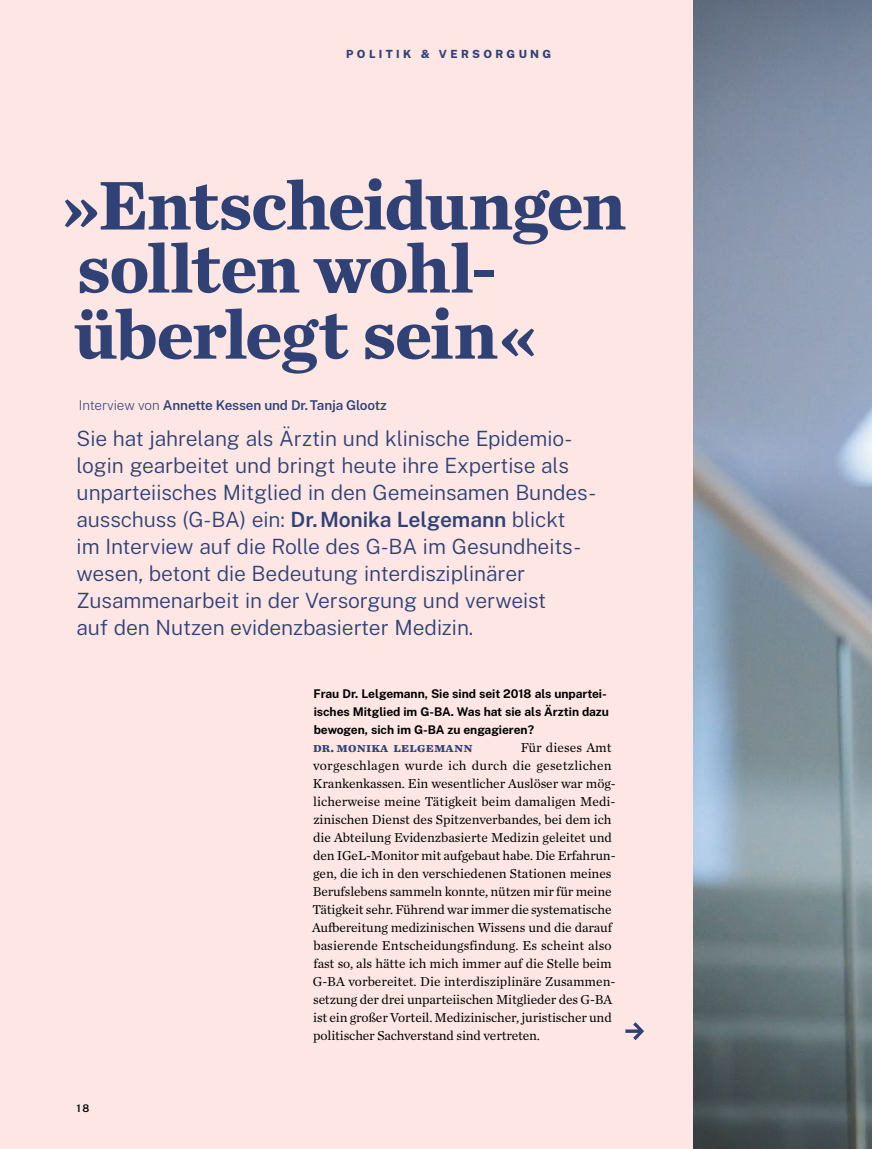
<style>
.page{position:relative;width:872px;height:1149px;background:#fff}
.page>*{position:absolute;margin:0;border:0;box-sizing:border-box;transform-origin:0 0}
.t1{font:700 72px/64.5px "Chronicle Text G1";letter-spacing:-.015em;color:#304175}
.t2{font:300 21px/27px "Public Sans";letter-spacing:-.005em;color:#304175}
.t3{font:13.5px/18px "Chronicle Text G1";letter-spacing:-.01em;color:#000}
.t4{font:600 13.5px "Public Sans";letter-spacing:-.01em;color:#304175}
.t5{font:700 13.5px "Chronicle Text G1";letter-spacing:.015em;color:#304175}
.t6{font:700 12px/18px "Public Sans";letter-spacing:-.005em;color:#000}
.t7{font:800 11.25px "Public Sans";letter-spacing:.3em;color:#304175}
.t8{font:600 10.5px "Public Sans";color:#000}
.s1{font-weight:200}
.s2{font-weight:600}
</style>
<div class="page">
<div style="left:0;top:0;width:872px;height:1148px;background:#fde6e3"></div>
<img style="left:694px;top:0;width:178px;height:1148px">
<svg style="left:625px;top:1022px;width:19px;height:17px"></svg>
<p class="t7" style="left:346px;top:45px;width:207px">POLITIK &amp; VERSORGUNG</p>
<h1 class="t1" style="left:61px;top:169px;width:566px">»Entscheidungen sollten wohl&shy;überlegt sein«</h1>
<p class="t4" style="left:79px;top:395px;width:309px"><span class="s1">Interview von</span> Annette Kessen und Dr.Tanja Glootz</p>
<p class="t2" style="left:77px;top:423px;width:521px">Sie hat jahrelang als Ärztin und klinische Epidemio&shy;login gearbeitet und bringt heute ihre Expertise als unparteiisches Mitglied in den Gemeinsamen Bundes&shy;ausschuss (G-BA) ein: <span class="s2">Dr.Monika Lelgemann</span> blickt<br>im Interview auf die Rolle des G-BA im Gesundheits&shy;wesen, betont die Bedeutung interdisziplinärer Zusammenarbeit in der Versorgung und verweist<br>auf den Nutzen evidenzbasierter Medizin.</p>
<p class="t8" style="left:77px;top:1100px;width:14px">18</p>
<p class="t6" style="left:313px;top:683px;width:297px">Frau Dr. Lelgemann, Sie sind seit 2018 als unpartei&shy;isches Mitglied im G-BA. Was hat sie als Ärztin dazu bewogen, sich im G-BA zu engagieren?</p>
<p class="t5" style="left:313px;top:736px;width:161px">Dr. Monika Lelgemann</p>
<p class="t3" style="left:312px;top:737px;width:305px;text-indent:209px">Für dieses Amt vorgeschlagen wurde ich durch die gesetzlichen Krankenkassen. Ein wesentlicher Auslöser war mög&shy;licherweise meine Tätigkeit beim damaligen Medi&shy;zinischen Dienst des Spitzenverbandes, bei dem ich die Abteilung Evidenzbasierte Medizin geleitet und den IGeL-Monitor mit aufgebaut habe. Die Erfahrun&shy;gen, die ich in den verschiedenen Stationen meines Berufslebens sammeln konnte, nützen mir für meine Tätigkeit sehr. Führend war immer die systematische Aufbereitung medizinischen Wissens und die darauf basierende Entscheidungsfindung. Es scheint also fast so, als hätte ich mich immer auf die Stelle beim G-BA vorbereitet. Die interdisziplinäre Zusammen&shy;setzung der drei unparteiischen Mitglieder des G-BA ist ein großer Vorteil. Medizinischer, juristischer und politischer Sachverstand sind vertreten.</p>
</div>
